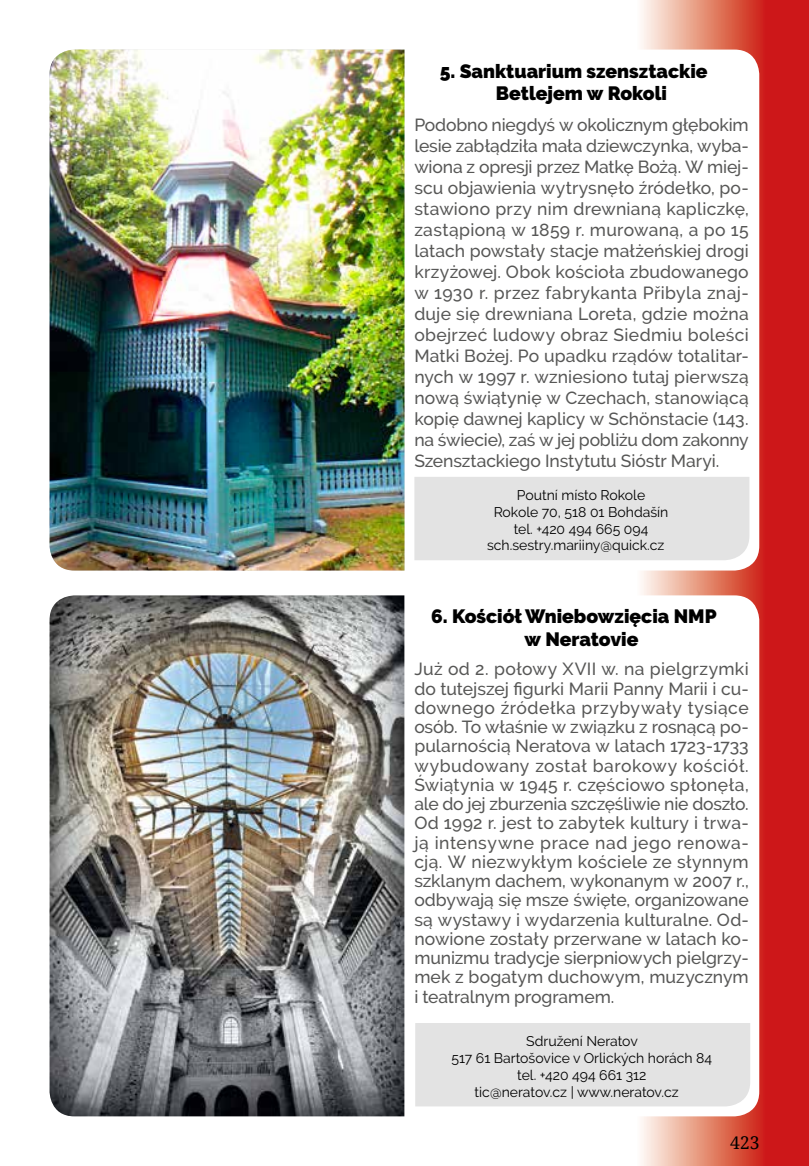
<style>
.page{position:relative;width:809px;height:1166px;background:#fff}
.page>*{position:absolute;margin:0;border:0;box-sizing:border-box;transform-origin:0 0}
.t1{font:900 19.25px/22.8px "Raleway";color:#000}
.t2{font:500 17.5px/19.2px "Raleway";letter-spacing:-.005em;color:#575756;text-align:justify}
.t3{font:17.5px "Droid Serif";color:#000}
.t4{font:14px/16.8px "Raleway";color:#000;text-align:center}
</style>
<div class="page">
<svg style="left:641px;top:0;width:168px;height:1166px;background:#d23330"></svg>
<svg style="left:404px;top:50px;width:355px;height:520px"></svg>
<img style="left:50px;top:50px;width:354px;height:520px">
<svg style="left:404px;top:595px;width:355px;height:521px"></svg>
<img style="left:50px;top:595px;width:354px;height:521px">
<div style="left:414px;top:477px;width:335px;height:83px;background:#e3e3e3"></div>
<div style="left:415px;top:1023px;width:335px;height:83px;background:#e3e3e3"></div>
<p class="t1" style="left:496px;top:59px;width:213px;text-indent:-56px">5. Sanktuarium szensztackie<br>Betlejem w Rokoli</p>
<p class="t2" style="left:414px;top:115px;width:336px;line-height:21px">Podobno niegdyś w okolicznym głębokim lesie zabłądziła mała dziewczynka, wyba&shy;wiona z opresji przez Matkę Bożą. W miej&shy;scu objawienia wytrysnęło źródełko, po&shy;stawiono przy nim drewnianą kapliczkę, zastąpioną w 1859 r. murowaną, a po 15 latach powstały stacje małżeńskiej drogi krzyżowej. Obok kościoła zbudowanego w 1930 r. przez fabrykanta Přibyla znaj&shy;duje się drewniana Loreta, gdzie można obejrzeć ludowy obraz Siedmiu boleści Matki Bożej. Po upadku rządów totalitar&shy;nych w 1997 r. wzniesiono tutaj pierwszą nową świątynię w Czechach, stanowiącą kopię dawnej kaplicy w Schönstacie (143. na świecie), zaś w jej pobliżu dom zakonny Szensztackiego Instytutu Sióstr Maryi.</p>
<p class="t4" style="left:487px;top:486px;width:183px">Poutní místo Rokole<br>Rokole 70, 518 01 Bohdašín tel. +420 494 665 094 sch.sestry.mariiny@quick.cz</p>
<p class="t1" style="left:524px;top:605px;width:194px;text-indent:-93px">6. Kościół Wniebowzięcia NMP w Neratovie</p>
<p class="t2" style="left:414px;top:659px;width:336px">Już od 2. połowy XVII w. na pielgrzymki do tutejszej figurki Marii Panny Marii i cu&shy;downego źródełka przybywały tysiące osób. To właśnie w związku z rosnącą po&shy;pularnością Neratova w latach 1723-1733 wybudowany został barokowy kościół.<br>Świątynia w 1945 r. częściowo spłonęła, ale do jej zburzenia szczęśliwie nie doszło.<br>Od 1992 r. jest to zabytek kultury i trwa&shy;ją intensywne prace nad jego renowa&shy;cją. W niezwykłym kościele ze słynnym szklanym dachem, wykonanym w 2007 r., odbywają się msze święte, organizowane są wystawy i wydarzenia kulturalne. Od&shy;nowione zostały przerwane w latach ko&shy;munizmu tradycje sierpniowych pielgrzy&shy;mek z bogatym duchowym, muzycznym i teatralnym programem.</p>
<p class="t4" style="left:526px;top:1033px;width:113px">Sdružení Neratov</p>
<p class="t4" style="left:451px;top:1049px;width:262px">517 61 Bartošovice v Orlických horách 84</p>
<p class="t4" style="left:517px;top:1066px;width:131px">tel. +420 494 661 312</p>
<p class="t4" style="left:474px;top:1083px;width:205px">tic@neratov.cz | www.neratov.cz</p>
<p class="t3" style="left:730px;top:1130px;width:31px">423</p>
</div>
